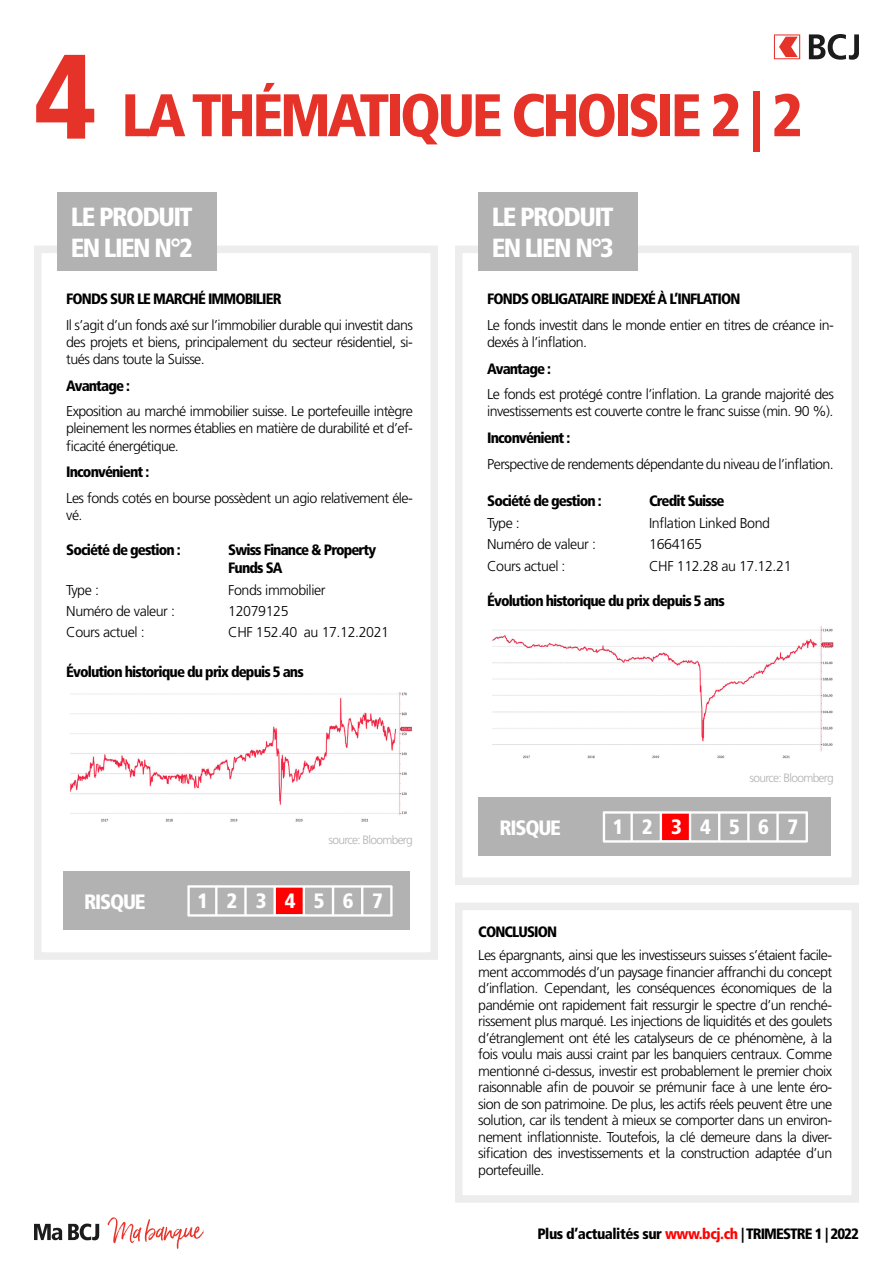
<style>
.page{position:relative;width:893px;height:1263px;background:#fff}
.page>*{position:absolute;margin:0;border:0;box-sizing:border-box;transform-origin:0 0}
.t1{font:900 condensed 60px "Frutiger LT Std";letter-spacing:-.06em;color:#e63329}
.t2{font:900 condensed 26.25px/31.5px "Frutiger LT Std";letter-spacing:-.06em;color:#fff}
.t3{font:900 condensed 20.7px "Frutiger LT Std";letter-spacing:-.06em;color:#fff}
.t4{font:900 condensed 15px/18px "Frutiger LT Std";letter-spacing:-.06em;color:#000}
.t5{font:900 condensed 15px "Frutiger LT Std";letter-spacing:-.03em;color:#000}
.t6{font:300 14.25px/16.5px "Frutiger LT Std";letter-spacing:-.04em;color:#000}
.t7{font:300 12px "Frutiger LT Std";letter-spacing:-.06em;color:#b3b2b2}
.s1{font-size:120px}
.s2{color:#f00}
</style>
<div class="page">
<svg style="left:68px;top:1223px;width:31px;height:17px"></svg>
<svg style="left:34px;top:1224px;width:28px;height:16px"></svg>
<svg style="left:108px;top:1217px;width:96px;height:32px"></svg>
<svg style="left:774px;top:34px;width:26px;height:25px"></svg>
<svg style="left:809px;top:34px;width:50px;height:26px"></svg>
<div style="left:34px;top:246px;width:404px;height:714px;border:8px solid #ededed"></div>
<div style="left:63px;top:871px;width:347px;height:59px;background:#b3b2b2"></div>
<div style="left:455px;top:246px;width:404px;height:639px;border:8px solid #ededed"></div>
<div style="left:478px;top:192px;width:160px;height:79px;background:#b3b2b2"></div>
<div style="left:57px;top:192px;width:160px;height:79px;background:#b3b2b2"></div>
<div style="left:478px;top:797px;width:352px;height:59px;background:#b3b2b2"></div>
<div style="left:662px;top:814px;width:27px;height:26px;background:#f00"></div>
<hr style="left:604px;top:840px;width:203px;height:3px;background:#fff">
<hr style="left:806px;top:813px;width:2px;height:28px;background:#fff">
<hr style="left:630px;top:813px;width:3px;height:28px;background:#fff">
<hr style="left:603px;top:813px;width:2px;height:28px;background:#fff">
<hr style="left:660px;top:813px;width:2px;height:28px;background:#fff">
<hr style="left:718px;top:813px;width:2px;height:28px;background:#fff">
<hr style="left:776px;top:813px;width:3px;height:28px;background:#fff">
<hr style="left:689px;top:813px;width:2px;height:28px;background:#fff">
<hr style="left:604px;top:811px;width:203px;height:3px;background:#fff">
<hr style="left:747px;top:813px;width:3px;height:28px;background:#fff">
<div style="left:276px;top:888px;width:27px;height:26px;background:#f00"></div>
<hr style="left:189px;top:914px;width:202px;height:3px;background:#fff">
<hr style="left:390px;top:887px;width:3px;height:28px;background:#fff">
<hr style="left:215px;top:887px;width:2px;height:28px;background:#fff">
<hr style="left:187px;top:887px;width:3px;height:28px;background:#fff">
<hr style="left:244px;top:887px;width:3px;height:28px;background:#fff">
<hr style="left:303px;top:887px;width:2px;height:28px;background:#fff">
<hr style="left:361px;top:887px;width:2px;height:28px;background:#fff">
<hr style="left:273px;top:887px;width:3px;height:28px;background:#fff">
<hr style="left:189px;top:885px;width:202px;height:3px;background:#fff">
<hr style="left:332px;top:887px;width:2px;height:28px;background:#fff">
<div style="left:455px;top:903px;width:404px;height:300px;border:8px solid #ededed"></div>
<img style="left:69px;top:692px;width:343px;height:130px">
<img style="left:492px;top:626px;width:342px;height:133px">
<h1 class="t1" style="left:34px;top:79px;width:770px"><span class="s1">4</span> LA THÉMATIQUE CHOISIE 2 | 2</h1>
<h2 class="t2" style="left:71px;top:201px;width:124px">LE PRODUIT<br>EN LIEN N°2</h2>
<p class="t4" style="left:66px;top:290px;width:217px">FONDS SUR LE MARCHÉ IMMOBILIER</p>
<p class="t6" style="left:66px;top:317px;width:348px;line-height:17.1px;text-align:justify">Il s’agit d’un fonds axé sur l’immobilier durable qui investit dans des projets et biens, principalement du secteur résidentiel, si&shy;tués dans toute la Suisse.</p>
<p class="t4" style="left:66px;top:376px;width:65px">Avantage :</p>
<p class="t6" style="left:66px;top:403px;width:348px;line-height:17.1px;text-align:justify">Exposition au marché immobilier suisse. Le portefeuille intègre pleinement les normes établies en matière de durabilité et d’ef&shy;ficacité énergétique.</p>
<p class="t4" style="left:66px;top:463px;width:85px">Inconvénient :</p>
<p class="t6" style="left:66px;top:489px;width:348px;line-height:17.1px">Les fonds cotés en bourse possèdent un agio relativement éle&shy;vé.</p>
<p class="t4" style="left:66px;top:541px;width:116px">Société de gestion :</p>
<p class="t4" style="left:228px;top:541px;width:149px">Swiss Finance &amp; Property<br>Funds SA</p>
<p class="t6" style="left:66px;top:582px;width:34px">Type :</p>
<p class="t6" style="left:228px;top:582px;width:99px">Fonds immobilier</p>
<p class="t6" style="left:66px;top:603px;width:110px">Numéro de valeur :</p>
<p class="t6" style="left:228px;top:603px;width:62px">12079125</p>
<p class="t6" style="left:66px;top:624px;width:80px">Cours actuel :</p>
<p class="t6" style="left:228px;top:624px;width:162px">CHF 152.40 au 17.12.2021</p>
<p class="t4" style="left:66px;top:662px;width:239px">Évolution historique du prix depuis 5 ans</p>
<h3 class="t3" style="left:84px;top:889px;width:63px">RISQUE</h3>
<p class="t7" style="left:329px;top:833px;width:86px">source: Bloomberg</p>
<h3 class="t3" style="left:197px;top:888px;width:187px">1 2 3 4 5 6 7</h3>
<h2 class="t2" style="left:492px;top:201px;width:124px">LE PRODUIT<br>EN LIEN N°3</h2>
<p class="t4" style="left:487px;top:290px;width:255px">FONDS OBLIGATAIRE INDEXÉ À L’INFLATION</p>
<p class="t6" style="left:487px;top:317px;width:348px;line-height:17.1px">Le fonds investit dans le monde entier en titres de créance in&shy;dexés à l’inflation.</p>
<p class="t4" style="left:487px;top:359px;width:65px">Avantage :</p>
<p class="t6" style="left:487px;top:386px;width:348px;line-height:17.1px">Le fonds est protégé contre l’inflation. La grande majorité des investissements est couverte contre le franc suisse (min. 90 %).</p>
<p class="t4" style="left:487px;top:429px;width:85px">Inconvénient :</p>
<p class="t6" style="left:487px;top:455px;width:348px">Perspective de rendements dépendante du niveau de l’inflation.</p>
<p class="t4" style="left:487px;top:492px;width:116px">Société de gestion :</p>
<p class="t4" style="left:649px;top:492px;width:77px">Credit Suisse</p>
<p class="t6" style="left:487px;top:515px;width:34px">Type :</p>
<p class="t6" style="left:649px;top:515px;width:122px">Inflation Linked Bond</p>
<p class="t6" style="left:487px;top:536px;width:110px">Numéro de valeur :</p>
<p class="t6" style="left:649px;top:536px;width:54px">1664165</p>
<p class="t6" style="left:487px;top:557px;width:80px">Cours actuel :</p>
<p class="t6" style="left:649px;top:557px;width:144px">CHF 112.28 au 17.12.21</p>
<p class="t4" style="left:487px;top:591px;width:239px">Évolution historique du prix depuis 5 ans</p>
<p class="t7" style="left:750px;top:771px;width:86px">source: Bloomberg</p>
<h3 class="t3" style="left:500px;top:815px;width:63px">RISQUE</h3>
<h3 class="t3" style="left:613px;top:814px;width:187px">1 2 3 4 5 6 7</h3>
<p class="t4" style="left:478px;top:923px;width:80px">CONCLUSION</p>
<p class="t6" style="left:478px;top:947px;width:355px;text-align:justify">Les épargnants, ainsi que les investisseurs suisses s’étaient facile&shy;ment accommodés d’un paysage financier affranchi du concept d’inflation. Cependant, les conséquences économiques de la pandémie ont rapidement fait ressurgir le spectre d’un renché&shy;rissement plus marqué. Les injections de liquidités et des goulets d’étranglement ont été les catalyseurs de ce phénomène, à la fois voulu mais aussi craint par les banquiers centraux. Comme mentionné ci-dessus, investir est probablement le premier choix raisonnable afin de pouvoir se prémunir face à une lente éro&shy;sion de son patrimoine. De plus, les actifs réels peuvent être une solution, car ils tendent à mieux se comporter dans un environ&shy;nement inflationniste. Toutefois, la clé demeure dans la diver&shy;sification des investissements et la construction adaptée d’un portefeuille.</p>
<p class="t5" style="left:537px;top:1224px;width:323px">Plus d’actualités sur <span class="s2">www.bcj.ch</span> |TRIMESTRE 1 | 2022</p>
</div>
